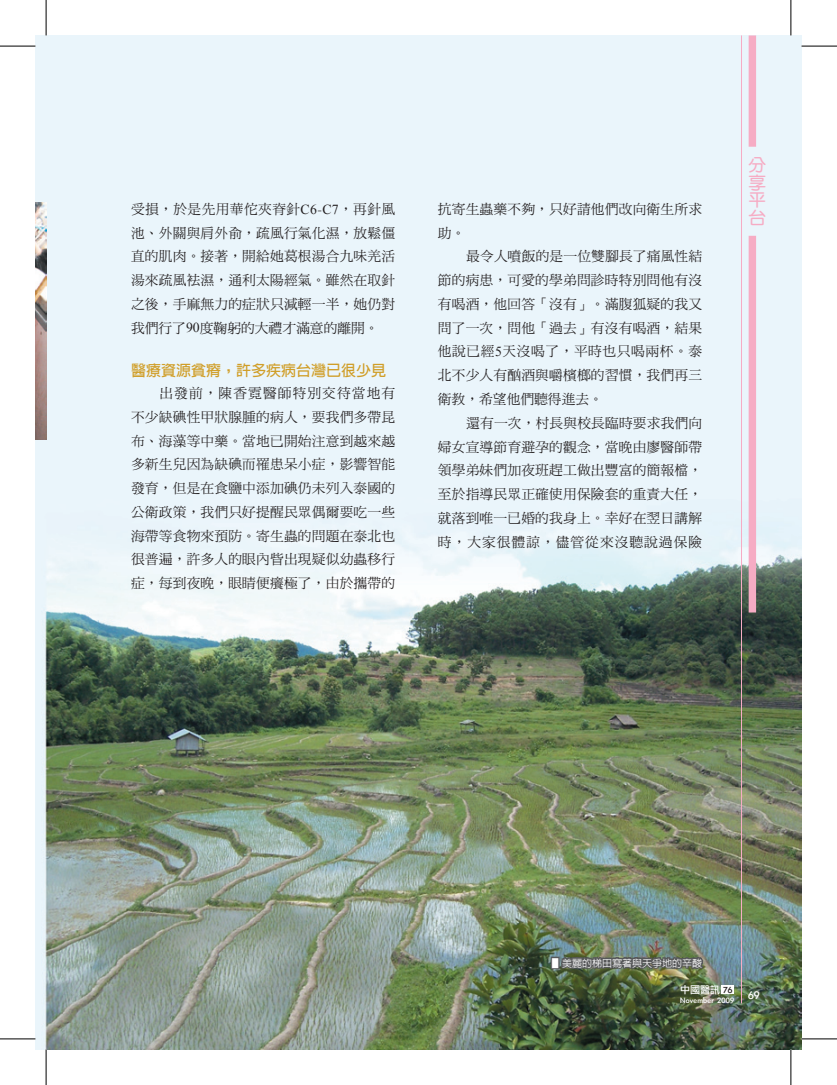
<style>
.page{position:relative;width:837px;height:1085px;background:#fff}
.page>*{position:absolute;margin:0;border:0;box-sizing:border-box;transform-origin:0 0}
.t1{font:17.5px/17.5px "DF Yuan Std W7";color:#f6acc4;text-align:justify}
.t2{font:700 15px "Lin Gothic";color:#d09e28}
.t3{font:13.75px/23.8px "DF Ming Std W5";letter-spacing:.01em;color:#231f20;text-align:justify}
.t4{font:12.5px "Li Gothic Med";color:#fff}
.t5{font:500 10px "Lin Gothic";color:#fff}
.t6{font:10px "Li Gothic Med";color:#fff}
.t7{font:8.75px "Li Gothic Med";letter-spacing:.03em;color:#fff}
.s1{font-family:"Times New Roman"}
.s2{color:#231f20}
</style>
<div class="page">
<img style="left:35px;top:35px;width:766px;height:1014px">
<img style="left:35px;top:202px;width:11px;height:238px">
<div style="left:550px;top:956px;width:9px;height:12px;border:2px solid #57585a"></div>
<img style="left:559px;top:930px;width:146px;height:55px">
<hr style="left:741px;top:35px;width:1px;height:968px;background:#f6acc4">
<div style="left:748px;top:236px;width:7px;height:376px;background:#f6acc4"></div>
<div style="left:748px;top:35px;width:7px;height:112px;background:#f6acc4"></div>
<div style="left:721px;top:984px;width:13px;height:9px;background:#fff"></div>
<hr style="left:0;top:46px;width:35px;height:1px;background:#000">
<hr style="left:801px;top:46px;width:35px;height:1px;background:#000">
<hr style="left:0;top:1038px;width:35px;height:1px;background:#000">
<hr style="left:801px;top:1038px;width:35px;height:1px;background:#000">
<hr style="left:46px;top:0;width:1px;height:35px;background:#000">
<hr style="left:46px;top:1049px;width:1px;height:35px;background:#000">
<hr style="left:790px;top:0;width:1px;height:35px;background:#000">
<hr style="left:790px;top:1049px;width:1px;height:35px;background:#000">
<p class="t3" style="left:131px;top:197px;width:266px">受損，於是先用華佗夾脊針<span class="s1">C6</span>-<span class="s1">C7</span>，再針風池、外關與肩外俞，疏風行氣化濕，放鬆僵直的肌肉。接著，開給她葛根湯合九味羌活湯來疏風袪濕，通利太陽經氣。雖然在取針之後，手麻無力的症狀只減輕一半，她仍對我們行了<span class="s1">90</span>度鞠躬的大禮才滿意的離開。</p>
<p class="t2" style="left:131px;top:362px;width:256px">醫療資源貧瘠，許多疾病台灣已很少見</p>
<p class="t3" style="left:131px;top:381px;width:266px;text-indent:28px">出發前，陳香霓醫師特別交待當地有不少缺碘性甲狀腺腫的病人，要我們多帶昆布、海藻等中藥。當地已開始注意到越來越多新生兒因為缺碘而罹患呆小症，影響智能發育，但是在食鹽中添加碘仍未列入泰國的公衛政策，我們只好提醒民眾偶爾要吃一些海帶等食物來預防。寄生蟲的問題在泰北也很普遍，許多人的眼內眥出現疑似幼蟲移行症，每到夜晚，眼睛便癢極了，由於攜帶的</p>
<p class="t3" style="left:437px;top:197px;width:265px">抗寄生蟲藥不夠，只好請他們改向衛生所求助。</p>
<p class="t3" style="left:437px;top:244px;width:266px;text-indent:28px">最令人噴飯的是一位雙腳長了痛風性結節的病患，可愛的學弟問診時特別問他有沒有喝酒，他回答「沒有」。滿腹狐疑的我又問了一次，問他「過去」有沒有喝酒，結果他說已經<span class="s1">5</span>天沒喝了，平時也只喝兩杯。泰北不少人有酗酒與嚼檳榔的習慣，我們再三衛教，希望他們聽得進去。</p>
<p class="t3" style="left:437px;top:410px;width:266px;text-indent:28px">還有一次，村長與校長臨時要求我們向婦女宣導節育避孕的觀念，當晚由廖醫師帶領學弟妹們加夜班趕工做出豐富的簡報檔，至於指導民眾正確使用保險套的重責大任，就落到唯一已婚的我身上。幸好在翌日講解時，大家很體諒，儘管從來沒聽說過保險</p>
<p class="t1" style="left:748px;top:156px;width:19px">分享平台</p>
<p class="t5" style="left:552px;top:957px;width:151px">▋美麗的梯田寫著與天爭地的辛酸</p>
<p class="t6" style="left:680px;top:984px;width:54px">中國醫訊 <span class="s2">76</span></p>
<p class="t7" style="left:680px;top:995px;width:56px">November 2009</p>
<p class="t4" style="left:747px;top:988px;width:13px">69</p>
</div>
